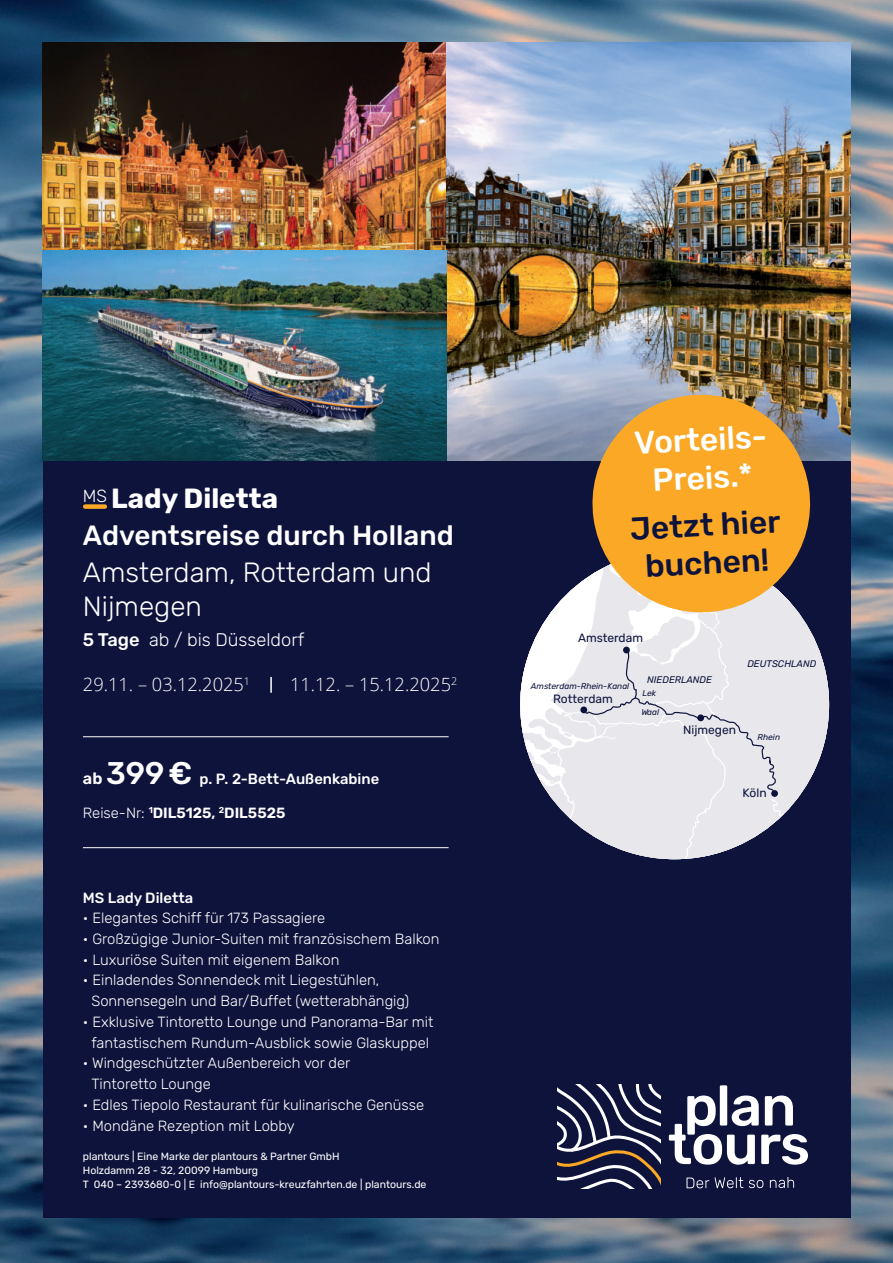
<style>
.page{position:relative;width:893px;height:1263px;background:#fff}
.page>*{position:absolute;margin:0;border:0;box-sizing:border-box;transform-origin:0 0}
.t1{font:500 31.8px/38.2px "Rubik";color:#fff;text-align:center}
.t2{font:500 31.8px/38.2px "Rubik";color:#0e133c;text-align:center}
.t3{font:500 27.75px/36.5px "Rubik";color:#fff}
.t4{font:300 27.75px/33.5px "Rubik";color:#fff}
.t5{font:300 18.3px "Open Sans";color:#fff}
.t6{font:300 18.3px "Rubik";color:#fff}
.t7{font:300 14.85px/20.7px "Rubik";color:#fff}
.t8{font:500 14.85px "Rubik";color:#fff}
.t9{font:600 14.85px "Rubik";color:#fff}
.t10{font:12px "Rubik";color:#0e133c}
.t11{font:10.5px/14.1px "Rubik";color:#fff}
.t12{font:italic 9.6px "Rubik";color:#0e133c}
.t13{font:italic 8.4px "Rubik";color:#0e133c}
.s1{font-weight:700}
.s2{font-weight:500}
.s3{font-weight:600;font-size:16.2px}
.s4{font-size:31.35px}
.s5{font-weight:300}
</style>
<div class="page">
<img style="left:0;top:0;width:893px;height:1263px">
<div style="left:43px;top:458px;width:807px;height:760px;background:#0e133c"></div>
<img style="left:43px;top:43px;width:807px;height:417px">
<svg style="left:520px;top:579px;width:309px;height:280px"></svg>
<div style="left:623px;top:647px;width:7px;height:6px;background:#0e133c;border-radius:50%"></div>
<div style="left:771px;top:790px;width:7px;height:7px;background:#0e133c;border-radius:50%"></div>
<svg style="left:585px;top:387px;width:232px;height:233px;background:#d69e49"></svg>
<div style="left:85px;top:504px;width:20px;height:5px;background:#faa825"></div>
<hr style="left:83px;top:736px;width:366px;height:1px;background:#fff">
<svg style="left:669px;top:1085px;width:139px;height:79px"></svg>
<svg style="left:686px;top:1177px;width:57px;height:11px"></svg>
<svg style="left:749px;top:1180px;width:14px;height:8px"></svg>
<svg style="left:770px;top:1177px;width:24px;height:11px"></svg>
<svg style="left:557px;top:1084px;width:104px;height:104px"></svg>
<hr style="left:83px;top:847px;width:366px;height:1px;background:#fff">
<svg style="left:270px;top:677px;width:2px;height:16px"></svg>
<h2 class="t3" style="left:83px;top:483px;width:372px"><sup>MS</sup> <span class="s1">Lady Diletta<br></span>Adventsreise durch Holland</h2>
<h2 class="t4" style="left:83px;top:558px;width:350px">Amsterdam, Rotterdam und<br>Nijmegen</h2>
<p class="t6" style="left:83px;top:632px;width:223px"><span class="s2">5 Tage</span> ab / bis Düsseldorf</p>
<p class="t5" style="left:83px;top:674px;width:169px">29.11. – 03.12.2025<sup>1</sup></p>
<p class="t5" style="left:290px;top:674px;width:169px">11.12. – 15.12.2025<sup>2</sup></p>
<p class="t8" style="left:83px;top:773px;width:298px"><span class="s3">ab</span> <span class="s4">399 €</span> p. P. 2-Bett-Außenkabine</p>
<p class="t9" style="left:83px;top:804px;width:204px"><span class="s5">Reise-Nr:</span> <sup>1</sup>DIL5125, <sup>2</sup>DIL5525</p>
<p class="t8" style="left:83px;top:892px;width:112px">MS Lady Diletta</p>
<p class="t7" style="left:83px;top:909px;width:244px">• Elegantes Schiff für 173 Passagiere</p>
<p class="t7" style="left:83px;top:929px;width:358px">• Großzügige Junior-Suiten mit französischem Balkon</p>
<p class="t7" style="left:83px;top:950px;width:258px">• Luxuriöse Suiten mit eigenem Balkon</p>
<p class="t7" style="left:91px;top:971px;width:319px;text-indent:-8px">• Einladendes Sonnendeck mit Liegestühlen,<br>Sonnensegeln und Bar/Buffet (wetterabhängig)</p>
<p class="t7" style="left:83px;top:1012px;width:352px;text-align:center">• Exklusive Tintoretto Lounge und Panorama-Bar mit fantastischem Rundum-Ausblick sowie Glaskuppel</p>
<p class="t7" style="left:91px;top:1054px;width:260px;text-indent:-8px">• Windgeschützter Außenbereich vor der<br>Tintoretto Lounge</p>
<p class="t7" style="left:83px;top:1095px;width:343px">• Edles Tiepolo Restaurant für kulinarische Genüsse</p>
<p class="t7" style="left:83px;top:1116px;width:213px">• Mondäne Rezeption mit Lobby</p>
<p class="t11" style="left:83px;top:1149px;width:345px">plantours | Eine Marke der plantours &amp; Partner GmbH<br>Holzdamm 28 - 32, 20099 Hamburg<br>T 040 – 2393680-0 | E info@plantours-kreuzfahrten.de | plantours.de</p>
<h1 class="t1" style="left:633px;top:427px;width:141px;rotate:-3deg">Vorteils-<br>Preis.*</h1>
<h1 class="t2" style="left:629px;top:513px;width:152px;rotate:-3deg">Jetzt hier buchen!</h1>
<p class="t10" style="left:578px;top:633px;width:67px">Amsterdam</p>
<p class="t13" style="left:531px;top:681px;width:100px">Amsterdam-Rhein-Kanal</p>
<p class="t10" style="left:553px;top:694px;width:61px">Rotterdam</p>
<p class="t12" style="left:647px;top:674px;width:66px">NIEDERLANDE</p>
<p class="t13" style="left:642px;top:688px;width:15px">Lek</p>
<p class="t13" style="left:641px;top:707px;width:19px">Waal</p>
<p class="t10" style="left:683px;top:725px;width:54px">Nijmegen</p>
<p class="t12" style="left:747px;top:658px;width:70px">DEUTSCHLAND</p>
<p class="t13" style="left:758px;top:732px;width:24px">Rhein</p>
<p class="t10" style="left:742px;top:788px;width:26px">Kˆln</p>
</div>
